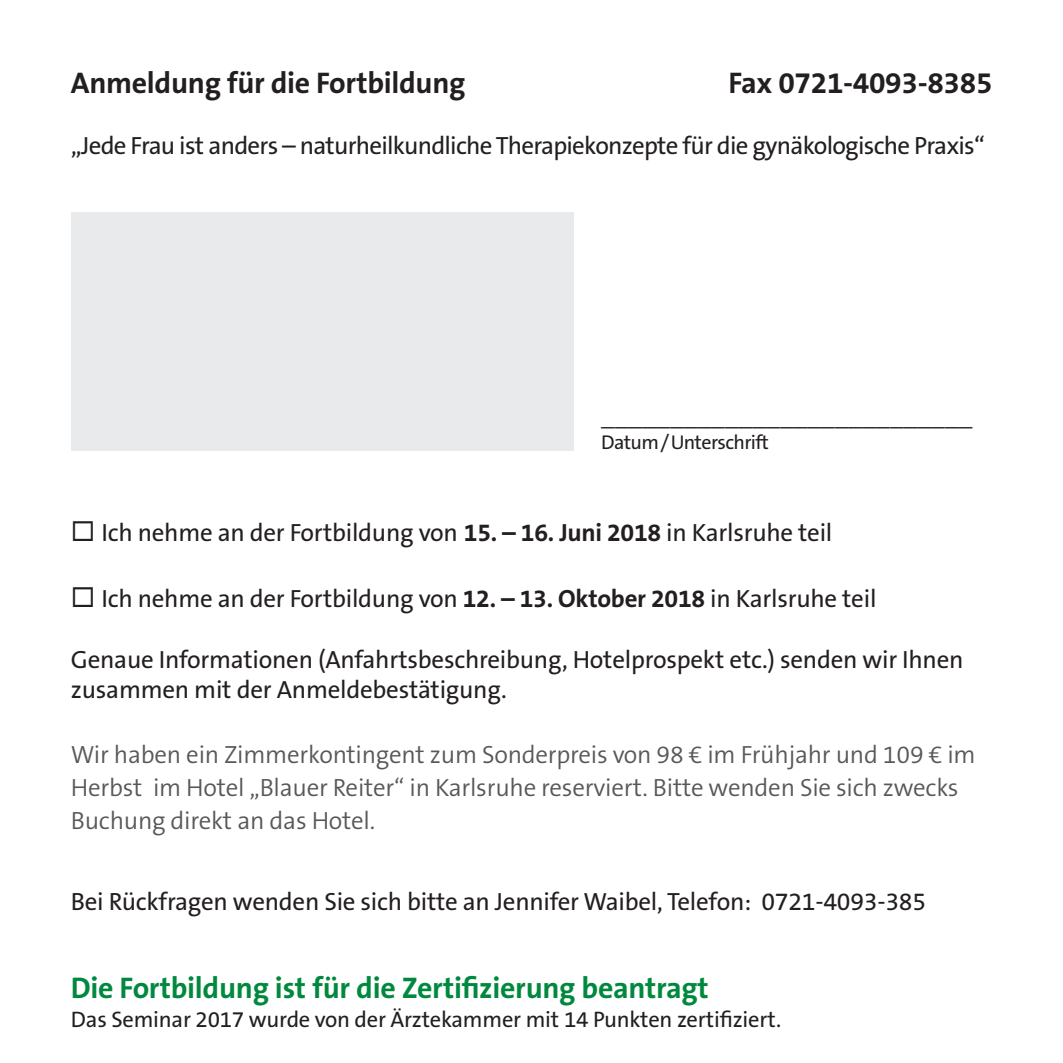
<style>
.page{position:relative;width:1063px;height:1063px;background:#fff}
.page>*{position:absolute;margin:0;border:0;box-sizing:border-box;transform-origin:0 0}
.t1{font:700 30px "The Sans B7";letter-spacing:-.01em;color:#00893e}
.t2{font:700 30px "The Sans B7";letter-spacing:-.01em;color:#231f20}
.t3{font:condensed 27.5px "Helvetica Neue";color:#231f20}
.t4{font:25px/30px "The Sans B5 Plain";letter-spacing:-.01em;color:#231f20}
.t5{font:300 25px/32.8px "The Sans B4";letter-spacing:-.01em;color:#57585a}
.t6{font:25px "The Sans B5 Plain";letter-spacing:-.03em;color:#231f20}
.t7{font:22.5px "The Sans B5 Plain";letter-spacing:-.01em;color:#231f20}
.t8{font:20px "The Sans B5 Plain";letter-spacing:-.03em;color:#231f20}
.s1{font-family:"The Sans B7";font-weight:700}
</style>
<div class="page">
<div style="left:71px;top:212px;width:502px;height:239px;background:#e9eaeb"></div>
<p class="t2" style="left:71px;top:67px;width:396px">Anmeldung für die Fortbildung</p>
<p class="t6" style="left:71px;top:132px;width:916px">„Jede Frau ist anders – naturheilkundliche Therapiekonzepte für die gynäkologische Praxis“</p>
<p class="t2" style="left:729px;top:67px;width:266px">Fax 0721-4093-8385</p>
<p class="t3" style="left:601px;top:399px;width:373px">___________________________</p>
<p class="t8" style="left:601px;top:431px;width:169px">Datum/Unterschrift</p>
<p class="t4" style="left:71px;top:518px;width:763px">◻ Ich nehme an der Fortbildung von <span class="s1">15. – 16. Juni 2018</span> in Karlsruhe teil</p>
<p class="t4" style="left:71px;top:584px;width:807px">◻ Ich nehme an der Fortbildung von <span class="s1">12. – 13. Oktober 2018</span> in Karlsruhe teil</p>
<p class="t4" style="left:71px;top:645px;width:894px">Genaue Informationen (Anfahrtsbeschreibung, Hotelprospekt etc.) senden wir Ihnen zusammen mit der Anmeldebestätigung.</p>
<p class="t5" style="left:71px;top:739px;width:906px">Wir haben ein Zimmerkontingent zum Sonderpreis von 98 € im Frühjahr und 109 € im<br>Herbst im Hotel „Blauer Reiter“ in Karlsruhe reserviert. Bitte wenden Sie sich zwecks<br>Buchung direkt an das Hotel.</p>
<p class="t4" style="left:71px;top:887px;width:857px">Bei Rückfragen wenden Sie sich bitte an Jennifer Waibel, Telefon: 0721-4093-385</p>
<p class="t1" style="left:71px;top:971px;width:639px">Die Fortbildung ist für die Zertifizierung beantragt</p>
<p class="t7" style="left:71px;top:1008px;width:712px">Das Seminar 2017 wurde von der Ärztekammer mit 14 Punkten zertifiziert.</p>
</div>
